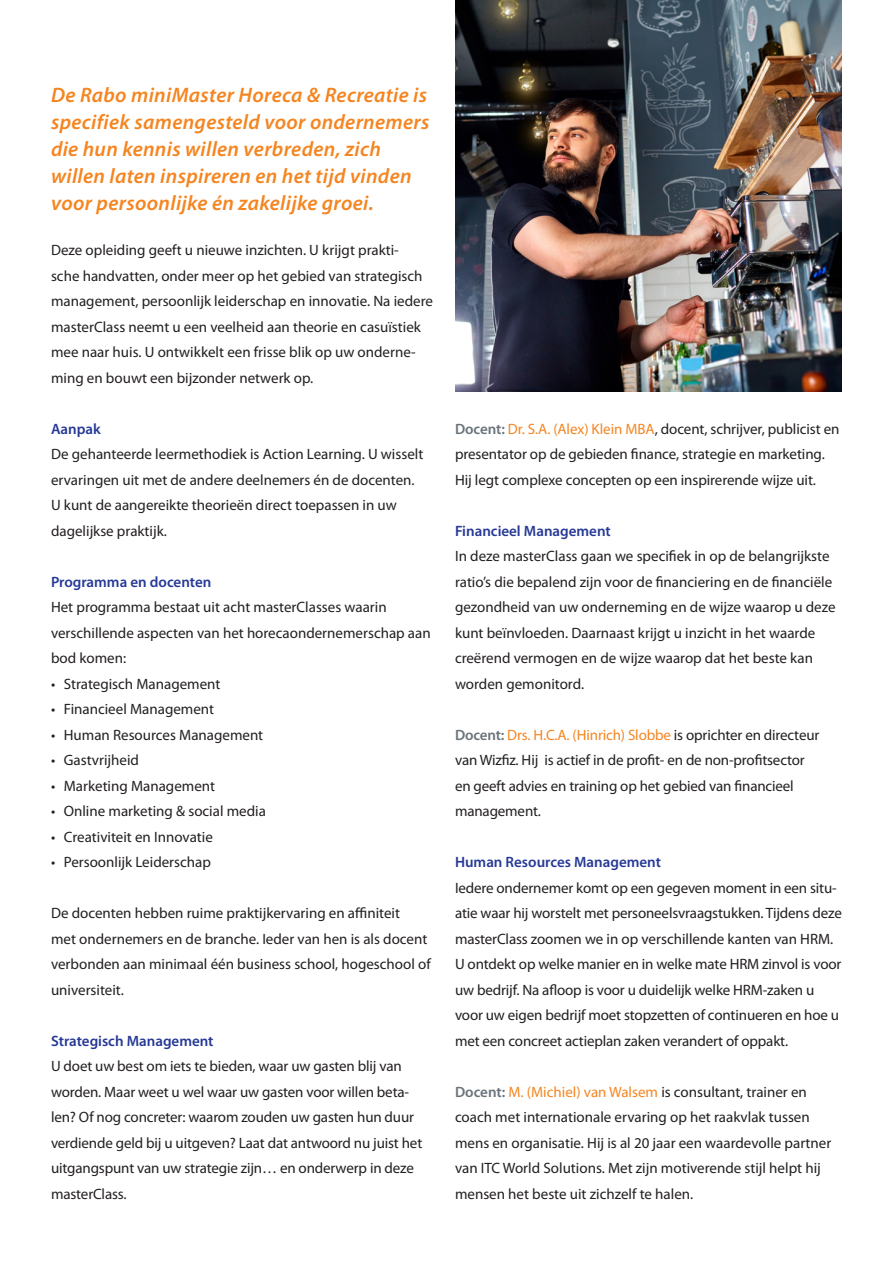
<style>
.page{position:relative;width:893px;height:1263px;background:#fff}
.page>*{position:absolute;margin:0;border:0;box-sizing:border-box;transform-origin:0 0}
.Standaard{font:italic 600 21px/27px "Myriad Pro";letter-spacing:.015em;color:#f58520}
.Rabo_Body{font:15px/25.5px "Myriad Pro";color:#231f20}
.Rabo_tussenkop{font:600 15px "Myriad Pro";color:#263996}
.s1{font-weight:600;color:#6a747b}
.s2{color:#f58520}
</style>
<div class="page">
<img style="left:455px;top:0;width:387px;height:391px">
<p class="Standaard" style="left:51px;top:81px;width:378px">De Rabo miniMaster Horeca &amp; Recreatie is</p>
<p class="Standaard" style="left:51px;top:108px;width:380px">specifiek samengesteld voor ondernemers die hun kennis willen verbreden, zich willen laten inspireren en het tijd vinden voor persoonlijke én zakelijke groei.</p>
<p class="Rabo_Body" style="left:51px;top:237px;width:383px">Deze opleiding geeft u nieuwe inzichten. U krijgt prakti-<br>sche handvatten, onder meer op het gebied van strategisch management, persoonlijk leiderschap en innovatie. Na iedere masterClass neemt u een veelheid aan theorie en casuïstiek mee naar huis. U ontwikkelt een frisse blik op uw onderne&shy;ming en bouwt een bijzonder netwerk op.</p>
<p class="Rabo_tussenkop" style="left:51px;top:419px;width:51px">Aanpak</p>
<p class="Rabo_Body" style="left:51px;top:441px;width:374px">De gehanteerde leermethodiek is Action Learning. U wisselt ervaringen uit met de andere deelnemers én de docenten.<br>U kunt de aangereikte theorieën direct toepassen in uw dagelijkse praktijk.</p>
<p class="Rabo_tussenkop" style="left:51px;top:572px;width:162px">Programma en docenten</p>
<p class="Rabo_Body" style="left:51px;top:594px;width:381px">Het programma bestaat uit acht masterClasses waarin verschillende aspecten van het horecaondernemerschap aan bod komen:</p>
<p class="Rabo_Body" style="left:51px;top:670px;width:171px">• Strategisch Management</p>
<p class="Rabo_Body" style="left:51px;top:696px;width:165px">• Financieel Management</p>
<p class="Rabo_Body" style="left:51px;top:721px;width:214px">• Human Resources Management</p>
<p class="Rabo_Body" style="left:51px;top:747px;width:89px">• Gastvrijheid</p>
<p class="Rabo_Body" style="left:51px;top:772px;width:166px">• Marketing Management</p>
<p class="Rabo_Body" style="left:51px;top:798px;width:216px">• Online marketing &amp; social media</p>
<p class="Rabo_Body" style="left:51px;top:823px;width:163px">• Creativiteit en Innovatie</p>
<p class="Rabo_Body" style="left:51px;top:849px;width:161px">• Persoonlijk Leiderschap</p>
<p class="Rabo_Body" style="left:51px;top:900px;width:381px">De docenten hebben ruime praktijkervaring en affiniteit<br>met ondernemers en de branche. Ieder van hen is als docent verbonden aan minimaal één business school, hogeschool of universiteit.</p>
<p class="Rabo_tussenkop" style="left:51px;top:1031px;width:164px">Strategisch Management</p>
<p class="Rabo_Body" style="left:51px;top:1053px;width:373px">U doet uw best om iets te bieden, waar uw gasten blij van worden. Maar weet u wel waar uw gasten voor willen beta&shy;len? Of nog concreter: waarom zouden uw gasten hun duur verdiende geld bij u uitgeven? Laat dat antwoord nu juist het uitgangspunt van uw strategie zijn… en onderwerp in deze masterClass.</p>
<p class="Rabo_Body" style="left:455px;top:415px;width:386px"><span class="s1">Docent:</span> <span class="s2">Dr. S.A. (Alex) Klein MBA</span>, docent, schrijver, publicist en presentator op de gebieden finance, strategie en marketing.<br>Hij legt complexe concepten op een inspirerende wijze uit.</p>
<p class="Rabo_tussenkop" style="left:455px;top:521px;width:157px">Financieel Management</p>
<p class="Rabo_Body" style="left:455px;top:543px;width:382px">In deze masterClass gaan we specifiek in op de belangrijkste ratio’s die bepalend zijn voor de financiering en de financiële gezondheid van uw onderneming en de wijze waarop u deze kunt beïnvloeden. Daarnaast krijgt u inzicht in het waarde creërend vermogen en de wijze waarop dat het beste kan worden gemonitord.</p>
<p class="Rabo_Body" style="left:455px;top:721px;width:366px"><span class="s1">Docent:</span> <span class="s2">Drs. H.C.A. (Hinrich) Slobbe</span> is oprichter en directeur van Wizfiz. Hij is actief in de profit- en de non-profitsector en geeft advies en training op het gebied van financieel management.</p>
<p class="Rabo_tussenkop" style="left:455px;top:852px;width:207px">Human Resources Management</p>
<p class="Rabo_Body" style="left:455px;top:874px;width:388px">Iedere ondernemer komt op een gegeven moment in een situ&shy;atie waar hij worstelt met personeelsvraagstukken. Tijdens deze masterClass zoomen we in op verschillende kanten van HRM.<br>U ontdekt op welke manier en in welke mate HRM zinvol is voor uw bedrijf. Na afloop is voor u duidelijk welke HRM-zaken u voor uw eigen bedrijf moet stopzetten of continueren en hoe u met een concreet actieplan zaken verandert of oppakt.</p>
<p class="Rabo_Body" style="left:455px;top:1078px;width:378px"><span class="s1">Docent:</span> <span class="s2">M. (Michiel) van Walsem</span> is consultant, trainer en coach met internationale ervaring op het raakvlak tussen mens en organisatie. Hij is al 20 jaar een waardevolle partner van ITC World Solutions. Met zijn motiverende stijl helpt hij mensen het beste uit zichzelf te halen.</p>
</div>
